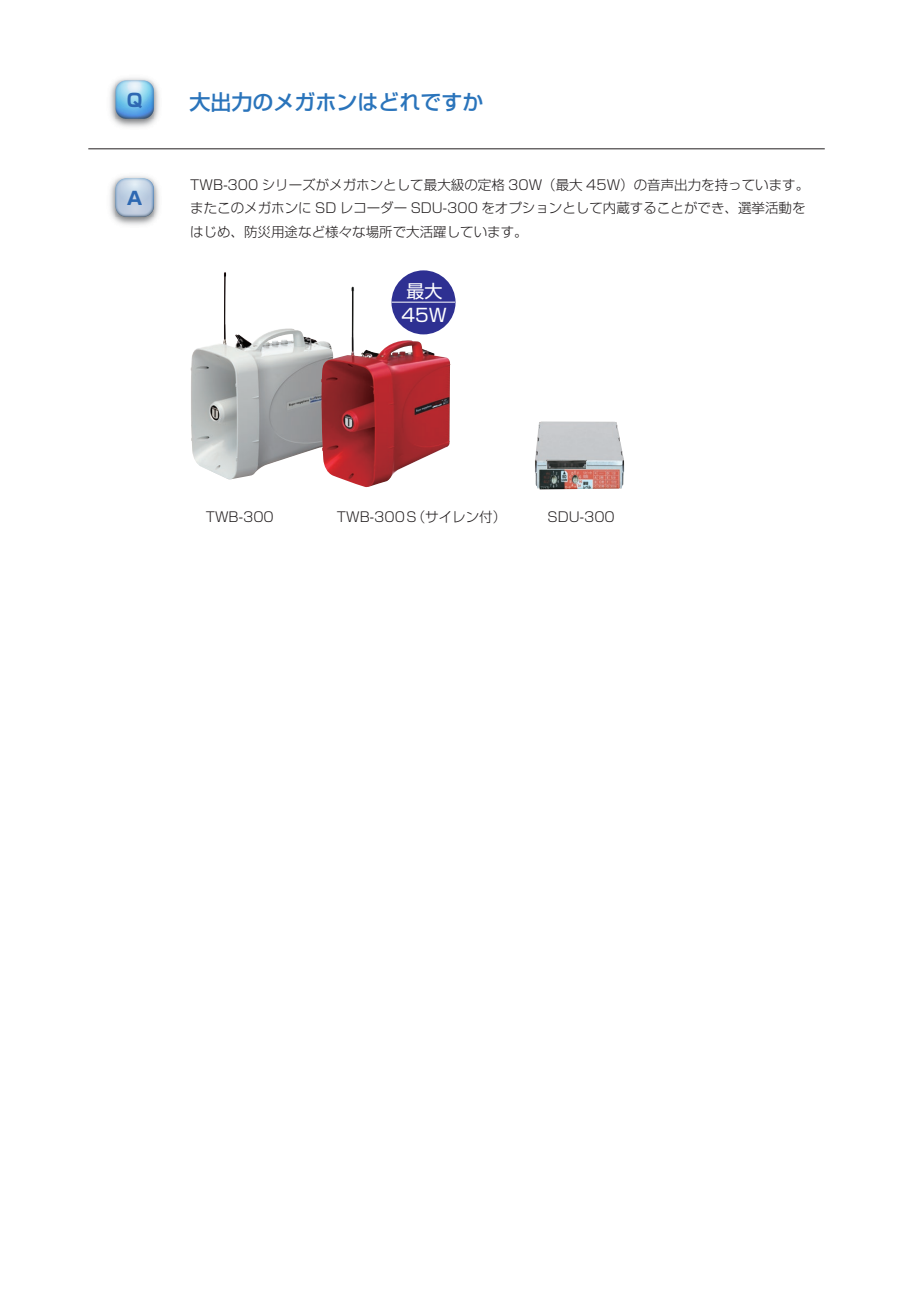
<style>
.page{position:relative;width:919px;height:1289px;background:#fff}
.page>*{position:absolute;margin:0;border:0;box-sizing:border-box;transform-origin:0 0}
.t1{font:500 21px "Shin Go Pro";color:#2a74bb}
.t2{font:18px "Shin Go Pro";color:#fff}
.t3{font:700 18px "Shin Go Pro";color:#2e68b2}
.t4{font:300 13.5px/23.7px "Shin Go Pro";color:#231f20}
</style>
<div class="page">
<img style="left:110px;top:78px;width:49px;height:49px">
<svg style="left:116px;top:81px;width:38px;height:38px"></svg>
<img style="left:110px;top:176px;width:49px;height:49px">
<svg style="left:116px;top:178px;width:38px;height:39px"></svg>
<hr style="left:88px;top:148px;width:736px;height:1px;background:#231f20">
<img style="left:190px;top:272px;width:131px;height:208px">
<img style="left:535px;top:421px;width:89px;height:68px">
<div style="left:391px;top:270px;width:64px;height:64px;background:#2e3092;border-radius:50%"></div>
<hr style="left:391px;top:302px;width:64px;height:1px;background:#fff">
<img style="left:321px;top:287px;width:129px;height:200px">
<h2 class="t3" style="left:127px;top:86px;width:17px">Q</h2>
<h2 class="t3" style="left:127px;top:184px;width:17px">A</h2>
<h1 class="t1" style="left:189px;top:84px;width:295px">大出力のメガホンはどれですか</h1>
<p class="t4" style="left:190px;top:171px;width:620px">TWB-300 シリーズがメガホンとして最大級の定格 30W（最大 45Ｗ）の音声出力を持っています。またこのメガホンに SD レコーダー SDU-300 をオプションとして内蔵することができ、選挙活動をはじめ、防災用途など様々な場所で大活躍しています。</p>
<h2 class="t2" style="left:406px;top:276px;width:37px">最大</h2>
<h2 class="t2" style="left:401px;top:300px;width:47px">45Ｗ</h2>
<p class="t4" style="left:206px;top:503px;width:69px">TWB-300</p>
<p class="t4" style="left:337px;top:503px;width:171px">TWB-300Ｓ（サイレン付）</p>
<p class="t4" style="left:547px;top:503px;width:69px">SDU-300</p>
</div>
